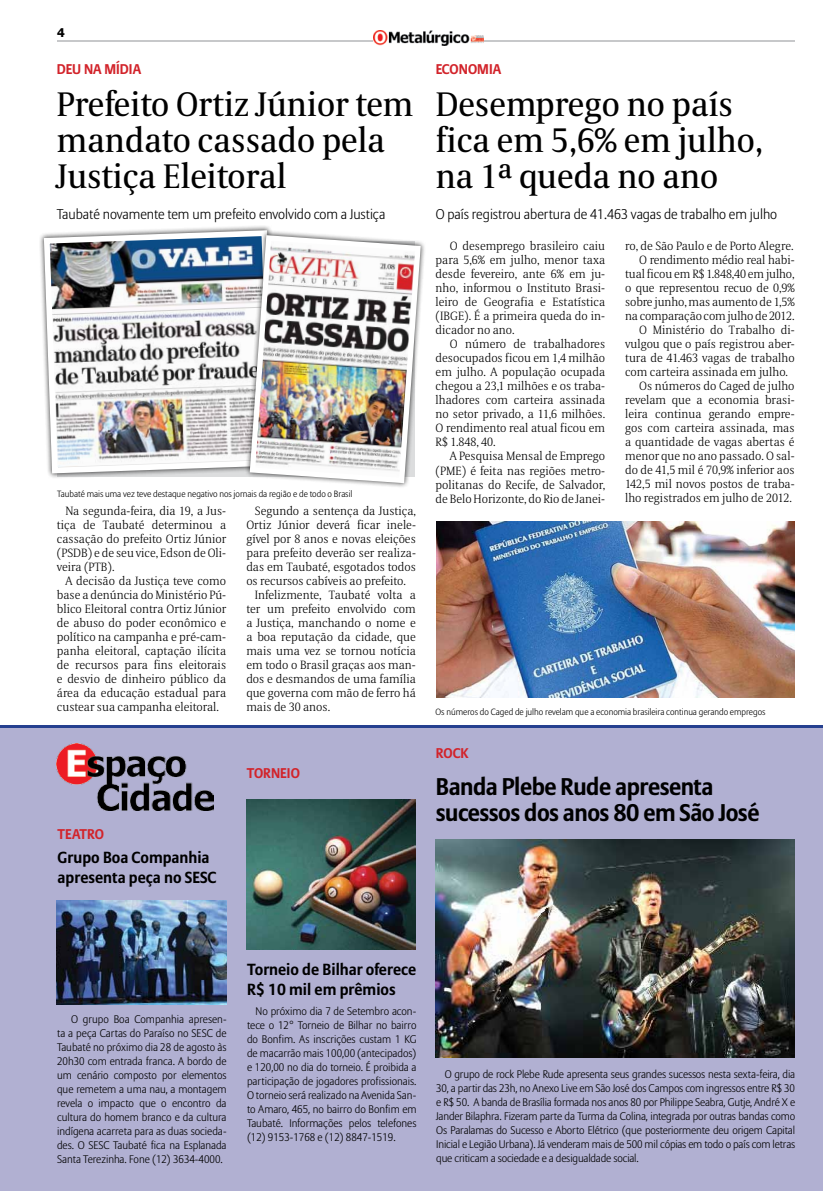
<style>
.page{position:relative;width:823px;height:1191px;background:#fff}
.page>*{position:absolute;margin:0;border:0;box-sizing:border-box;transform-origin:0 0}
.t1{font:34px/36px "Allianz Serif";color:#000}
.t2{font:700 24px/26px "Allianz Sans";letter-spacing:-.02em;color:#000}
.t3{font:700 16px/20px "Allianz Sans";color:#000}
.t4{font:300 14px "Allianz Sans";color:#000}
.t5{font:700 14px "Allianz Sans";color:#d2232a}
.t6{font:300 12px/14px "Allianz Serif";color:#000;text-align:justify}
.t7{font:700 12px "Tahoma";color:#000}
.t8{font:300 11px/14px "Allianz Sans";letter-spacing:-.01em;color:#000;text-align:justify}
.t9{font:300 9px "Allianz Sans";color:#000}
</style>
<div class="page">
<hr style="left:57px;top:40px;width:737px;height:2px;background:#c7c8ca">
<img style="left:373px;top:30px;width:109px;height:16px">
<div style="left:0;top:725px;width:822px;height:12px;background:#25408f"></div>
<div style="left:0;top:728px;width:822px;height:463px;background:#b1b0d2"></div>
<img style="left:57px;top:743px;width:156px;height:67px">
<img style="left:436px;top:521px;width:357px;height:176px">
<img style="left:57px;top:900px;width:169px;height:104px">
<img style="left:435px;top:839px;width:359px;height:218px">
<img style="left:246px;top:799px;width:169px;height:150px">
<div style="left:39px;top:225px;width:241px;height:253px;background:#000;opacity:.75"></div>
<img style="left:41px;top:227px;width:237px;height:249px">
<div style="left:244px;top:230px;width:181px;height:258px;background:#000;opacity:.75"></div>
<img style="left:247px;top:232px;width:176px;height:254px">
<p class="t7" style="left:57px;top:24px;width:9px">4</p>
<p class="t5" style="left:57px;top:60px;width:86px">DEU NA MÍDIA</p>
<h1 class="t1" style="left:57px;top:87px;width:358px">Prefeito Ortiz Júnior tem mandato cassado pela<br>Justiça Eleitoral</h1>
<p class="t4" style="left:57px;top:205px;width:330px">Taubaté novamente tem um prefeito envolvido com a Justiça</p>
<p class="t9" style="left:57px;top:488px;width:296px">Taubaté mais uma vez teve destaque negativo nos jornais da região e de todo o Brasil</p>
<p class="t6" style="left:255px;top:504px;width:162px">Segundo a sentença da Justiça,</p>
<p class="t6" style="left:246px;top:518px;width:171px">Ortiz Júnior deverá ficar inele-</p>
<p class="t6" style="left:246px;top:532px;width:171px">gível por 8 anos e novas eleições</p>
<p class="t6" style="left:246px;top:546px;width:171px">para prefeito deverão ser realiza-</p>
<p class="t6" style="left:246px;top:560px;width:171px">das em Taubaté, esgotados todos</p>
<p class="t6" style="left:246px;top:574px;width:161px">os recursos cabíveis ao prefeito.</p>
<p class="t6" style="left:255px;top:588px;width:162px">Infelizmente, Taubaté volta a</p>
<p class="t6" style="left:246px;top:602px;width:171px">ter um prefeito envolvido com</p>
<p class="t6" style="left:246px;top:616px;width:171px">a Justiça, manchando o nome e</p>
<p class="t6" style="left:246px;top:630px;width:171px">a boa reputação da cidade, que</p>
<p class="t6" style="left:246px;top:644px;width:171px">mais uma vez se tornou notícia</p>
<p class="t6" style="left:246px;top:658px;width:171px">em todo o Brasil graças aos man-</p>
<p class="t6" style="left:246px;top:672px;width:171px">dos e desmandos de uma família</p>
<p class="t6" style="left:246px;top:686px;width:171px">que governa com mão de ferro há</p>
<p class="t6" style="left:246px;top:700px;width:85px">mais de 30 anos.</p>
<p class="t6" style="left:57px;top:504px;width:171px;text-indent:9px">Na segunda-feira, dia 19, a Jus&shy;tiça de Taubaté determinou a cassação do prefeito Ortiz Júnior (PSDB) e de seu vice, Edson de Oli&shy;veira (PTB).</p>
<p class="t6" style="left:57px;top:574px;width:171px;text-indent:9px">A decisão da Justiça teve como base a denúncia do Ministério Pú&shy;blico Eleitoral contra Ortiz Júnior de abuso do poder econômico e político na campanha e pré-cam&shy;panha eleitoral, captação ilícita de recursos para fins eleitorais e desvio de dinheiro público da área da educação estadual para custear sua campanha eleitoral.</p>
<p class="t5" style="left:57px;top:825px;width:48px">TEATRO</p>
<h3 class="t3" style="left:57px;top:848px;width:160px">Grupo Boa Companhia apresenta peça no SESC</h3>
<p class="t5" style="left:247px;top:764px;width:54px">TORNEIO</p>
<p class="t5" style="left:435px;top:60px;width:67px">ECONOMIA</p>
<h1 class="t1" style="left:435px;top:87px;width:328px">Desemprego no país fica em 5,6% em julho, na 1ª queda no ano</h1>
<p class="t4" style="left:435px;top:205px;width:343px">O país registrou abertura de 41.463 vagas de trabalho em julho</p>
<p class="t6" style="left:435px;top:240px;width:171px;text-indent:14px">O desemprego brasileiro caiu para 5,6% em julho, menor taxa desde fevereiro, ante 6% em ju&shy;nho, informou o Instituto Brasi&shy;leiro de Geografia e Estatística (IBGE). É a primeira queda do in&shy;dicador no ano.</p>
<p class="t6" style="left:435px;top:338px;width:171px;text-indent:14px">O número de trabalhadores desocupados ficou em 1,4 milhão em julho. A população ocupada chegou a 23,1 milhões e os traba&shy;lhadores com carteira assinada no setor privado, a 11,6 milhões.<br>O rendimento real atual ficou em R$ 1.848, 40.</p>
<p class="t6" style="left:435px;top:450px;width:171px;text-indent:14px">A Pesquisa Mensal de Emprego (PME) é feita nas regiões metro&shy;politanas do Recife, de Salvador, de Belo Horizonte, do Rio de Janei-</p>
<p class="t6" style="left:624px;top:240px;width:170px">ro, de São Paulo e de Porto Alegre.</p>
<p class="t6" style="left:639px;top:254px;width:157px">O rendimento médio real habi-</p>
<p class="t6" style="left:624px;top:268px;width:171px">tual ficou em R$ 1.848,40 em julho,</p>
<p class="t6" style="left:624px;top:282px;width:171px">o que representou recuo de 0,9%</p>
<p class="t6" style="left:624px;top:296px;width:171px">sobre junho, mas aumento de 1,5%</p>
<p class="t6" style="left:624px;top:310px;width:171px">na comparação com julho de 2012.</p>
<p class="t6" style="left:639px;top:324px;width:157px">O Ministério do Trabalho di-</p>
<p class="t6" style="left:624px;top:338px;width:171px">vulgou que o país registrou aber-</p>
<p class="t6" style="left:624px;top:352px;width:171px">tura de 41.463 vagas de trabalho</p>
<p class="t6" style="left:624px;top:366px;width:164px">com carteira assinada em julho.</p>
<p class="t6" style="left:639px;top:380px;width:157px">Os números do Caged de julho</p>
<p class="t6" style="left:624px;top:394px;width:171px">revelam que a economia brasi-</p>
<p class="t6" style="left:624px;top:408px;width:171px">leira continua gerando empre-</p>
<p class="t6" style="left:624px;top:422px;width:171px">gos com carteira assinada, mas</p>
<p class="t6" style="left:624px;top:436px;width:171px">a quantidade de vagas abertas é</p>
<p class="t6" style="left:624px;top:450px;width:171px">menor que no ano passado. O sal-</p>
<p class="t6" style="left:624px;top:464px;width:171px">do de 41,5 mil é 70,9% inferior aos</p>
<p class="t6" style="left:624px;top:478px;width:171px">142,5 mil novos postos de traba-</p>
<p class="t6" style="left:624px;top:492px;width:168px">lho registrados em julho de 2012.</p>
<p class="t9" style="left:435px;top:706px;width:331px">Os números do Caged de julho revelam que a economia brasileira continua gerando empregos</p>
<p class="t5" style="left:435px;top:745px;width:34px">ROCK</p>
<h2 class="t2" style="left:435px;top:774px;width:325px">Banda Plebe Rude apresenta sucessos dos anos 80 em São José</h2>
<p class="t8" style="left:57px;top:1012px;width:171px;text-indent:14px">O grupo Boa Companhia apresen&shy;ta a peça Cartas do Paraíso no SESC de Taubaté no próximo dia 28 de agosto às 20h30 com entrada franca. A bordo de um cenário composto por elementos que remetem a uma nau, a montagem revela o impacto que o encontro da cultura do homem branco e da cultura indígena acarreta para as duas socieda&shy;des. O SESC Taubaté fica na Esplanada Santa Terezinha. Fone (12) 3634-4000.</p>
<h3 class="t3" style="left:247px;top:960px;width:170px">Torneio de Bilhar oferece<br>R$ 10 mil em prêmios</h3>
<p class="t8" style="left:247px;top:1004px;width:171px;text-indent:9px">No próximo dia 7 de Setembro acon&shy;tece o 12° Torneio de Bilhar no bairro do Bonfim. As inscrições custam 1 KG de macarrão mais 100,00 (antecipados) e 120,00 no dia do torneio. É proibida a participação de jogadores profissionais.<br>O torneio será realizado na Avenida San&shy;to Amaro, 465, no bairro do Bonfim em Taubaté. Informações pelos telefones (12) 9153-1768 e (12) 8847-1519.</p>
<p class="t8" style="left:436px;top:1068px;width:360px;text-indent:9px">O grupo de rock Plebe Rude apresenta seus grandes sucessos nesta sexta-feira, dia 30, a partir das 23h, no Anexo Live em São José dos Campos com ingressos entre R$ 30 e R$ 50. A banda de Brasília formada nos anos 80 por Philippe Seabra, Gutje, André X e Jander Bilaphra. Fizeram parte da Turma da Colina, integrada por outras bandas como Os Paralamas do Sucesso e Aborto Elétrico (que posteriormente deu origem Capital Inicial e Legião Urbana). Já venderam mais de 500 mil cópias em todo o país com letras que criticam a sociedade e a desigualdade social.</p>
</div>
